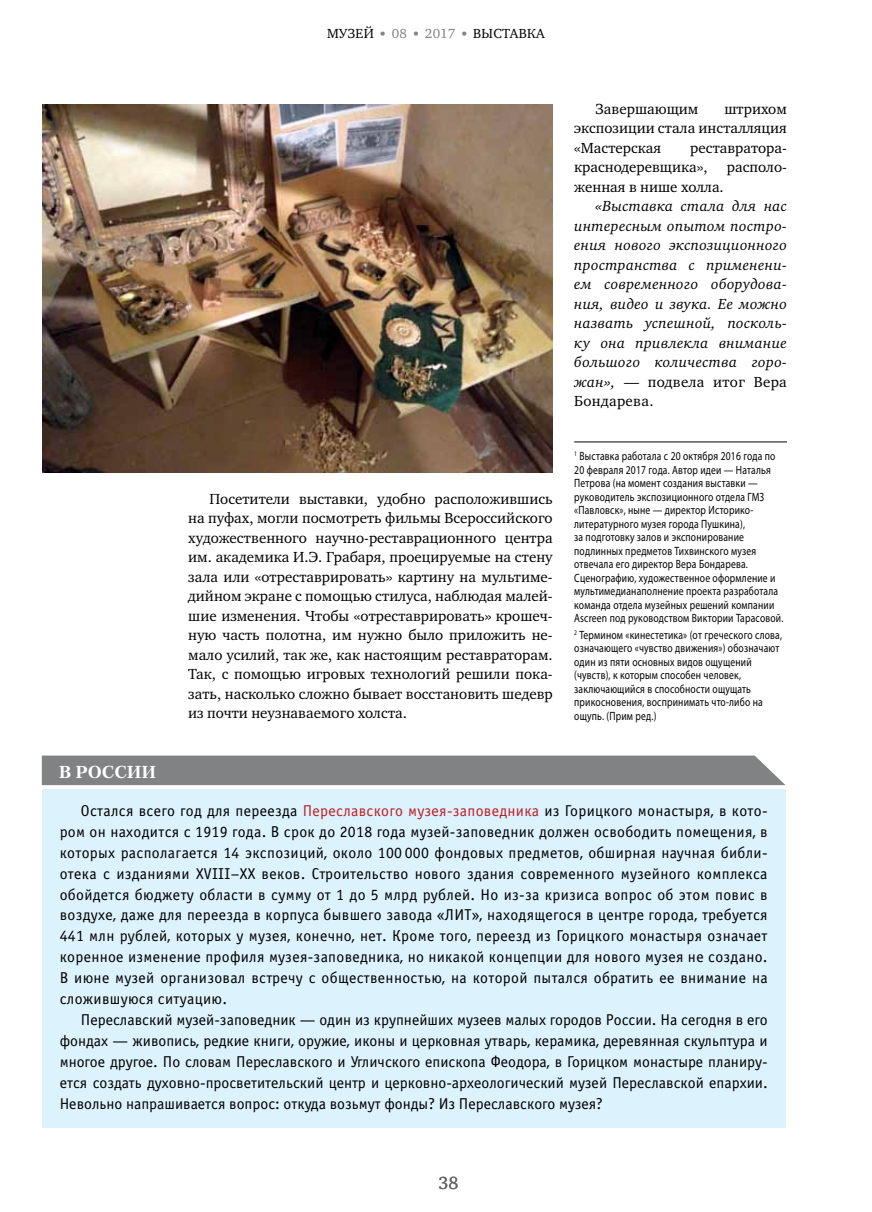
<style>
.page{position:relative;width:872px;height:1212px;background:#fff}
.page>*{position:absolute;margin:0;border:0;box-sizing:border-box;transform-origin:0 0}
.t1{font:18px "Charter C";color:#626466}
.t2{font:700 17.25px "Petersburg C";color:#fff}
.t3{font:15.75px/20.9px "Officina Sans C";color:#000;text-align:justify}
.t4{font:15px/19.5px "Charter C";color:#000;text-align:justify}
.t5{font:italic 15px/19.5px "Charter C";letter-spacing:.02em;color:#000;text-align:justify}
.t6{font:13.5px "Charter C";letter-spacing:.02em;color:#000}
.t7{font:13.5px "Charter C";letter-spacing:.015em;color:#808284}
.t8{font:12px/13.5px "Myriad Pro";letter-spacing:.02em;color:#000;scale:.8 1}
.s1{font-style:normal}
.s2{color:#be1e23}
</style>
<div class="page">
<img style="left:43px;top:105px;width:510px;height:368px">
<hr style="left:574px;top:441px;width:213px;height:1px;background:#000">
<div style="left:42px;top:789px;width:743px;height:339px;background:#dcf2fd"></div>
<div style="left:42px;top:755px;width:743px;height:30px;background:#808284"></div>
<p class="t2" style="left:59px;top:761px;width:31px">в россии</p>
<p class="t6" style="left:327px;top:26px;width:48px">музей</p>
<p class="t7" style="left:380px;top:26px;width:28px">● 08</p>
<p class="t7" style="left:414px;top:26px;width:43px">● 2017</p>
<p class="t6" style="left:462px;top:26px;width:84px"><sup>●</sup> Выставка</p>
<p class="t4" style="left:188px;top:489px;width:366px;text-indent:21px">Посетители выставки, удобно расположившись на пуфах, могли посмотреть фильмы Всероссийского художественного научно-реставрационного центра им. академика И.Э. Грабаря, проецируемые на стену зала или «отреставрировать» картину на мультиме&shy;дийном экране с помощью стилуса, наблюдая малей&shy;шие изменения. Чтобы «отреставрировать» крошеч&shy;ную часть полотна, им нужно было приложить не&shy;мало усилий, так же, как настоящим реставраторам.<br>Так, с помощью игровых технологий решили пока&shy;зать, насколько сложно бывает восстановить шедевр из почти неузнаваемого холста.</p>
<p class="t4" style="left:595px;top:99px;width:104px">Завершающим</p>
<p class="t4" style="left:574px;top:99px;width:214px;text-indent:150px">штрихом экспозиции стала инсталляция «Мастерская</p>
<p class="t4" style="left:574px;top:138px;width:214px;text-indent:116px">реставратора&shy;краснодеревщика»,</p>
<p class="t4" style="left:727px;top:158px;width:61px">располо-</p>
<p class="t4" style="left:574px;top:177px;width:151px">женная в нише холла.</p>
<p class="t5" style="left:574px;top:197px;width:214px;text-indent:21px">«Выставка стала для нас интересным опытом постро&shy;ения нового экспозиционного пространства с применени&shy;ем современного оборудова&shy;ния, видео и звука. Ее можно назвать успешной, посколь&shy;ку она привлекла внимание большого количества горо&shy;жан», <span class="s1">— подвела итог Вера Бондарева.</span></p>
<p class="t8" style="left:574px;top:449px;width:263px"><sup>1</sup> Выставка работала с 20 октября 2016 года по 20 февраля 2017 года. Автор идеи — Наталья Петрова (на момент создания выставки — руководитель экспозиционного отдела ГМЗ «Павловск», ныне — директор Историко&shy;литературного музея города Пушкина),<br>за подготовку залов и экспонирование подлинных предметов Тихвинского музея отвечала его директор Вера Бондарева.<br>Сценографию, художественное оформление и мультимедианаполнение проекта разработала команда отдела музейных решений компании Ascreen под руководством Виктории Тарасовой.</p>
<p class="t8" style="left:574px;top:628px;width:261px"><sup>2</sup> Термином «кинестетика» (от греческого слова, означающего «чувство движения») обозначают один из пяти основных видов ощущений (чувств), к которым способен человек, заключающийся в способности ощущать прикосновения, воспринимать что-либо на ощупь. (Прим ред.)</p>
<p class="t3" style="left:60px;top:800px;width:709px;text-indent:21px">Остался всего год для переезда <span class="s2">Переславского музея-заповедника</span> из Горицкого монастыря, в кото&shy;ром он находится с 1919 года. В срок до 2018 года музей-заповедник должен освободить помещения, в которых располагается 14 экспозиций, около 100 000 фондовых предметов, обширная научная библи&shy;отека с изданиями XVIII–XX веков. Строительство нового здания современного музейного комплекса обойдется бюджету области в сумму от 1 до 5 млрд рублей. Но из-за кризиса вопрос об этом повис в воздухе, даже для переезда в корпуса бывшего завода «ЛИТ», находящегося в центре города, требуется 441 млн рублей, которых у музея, конечно, нет. Кроме того, переезд из Горицкого монастыря означает коренное изменение профиля музея-заповедника, но никакой концепции для нового музея не создано.<br>В июне музей организовал встречу с общественностью, на которой пытался обратить ее внимание на сложившуюся ситуацию.</p>
<p class="t3" style="left:60px;top:1009px;width:709px;text-indent:21px">Переславский музей-заповедник — один из крупнейших музеев малых городов России. На сегодня в его фондах — живопись, редкие книги, оружие, иконы и церковная утварь, керамика, деревянная скульптура и многое другое. По словам Переславского и Угличского епископа Феодора, в Горицком монастыре планиру&shy;ется создать духовно-просветительский центр и церковно-археологический музей Переславской епархии.<br>Невольно напрашивается вопрос: откуда возьмут фонды? Из Переславского музея?</p>
<p class="t1" style="left:438px;top:1173px;width:22px">38</p>
</div>
